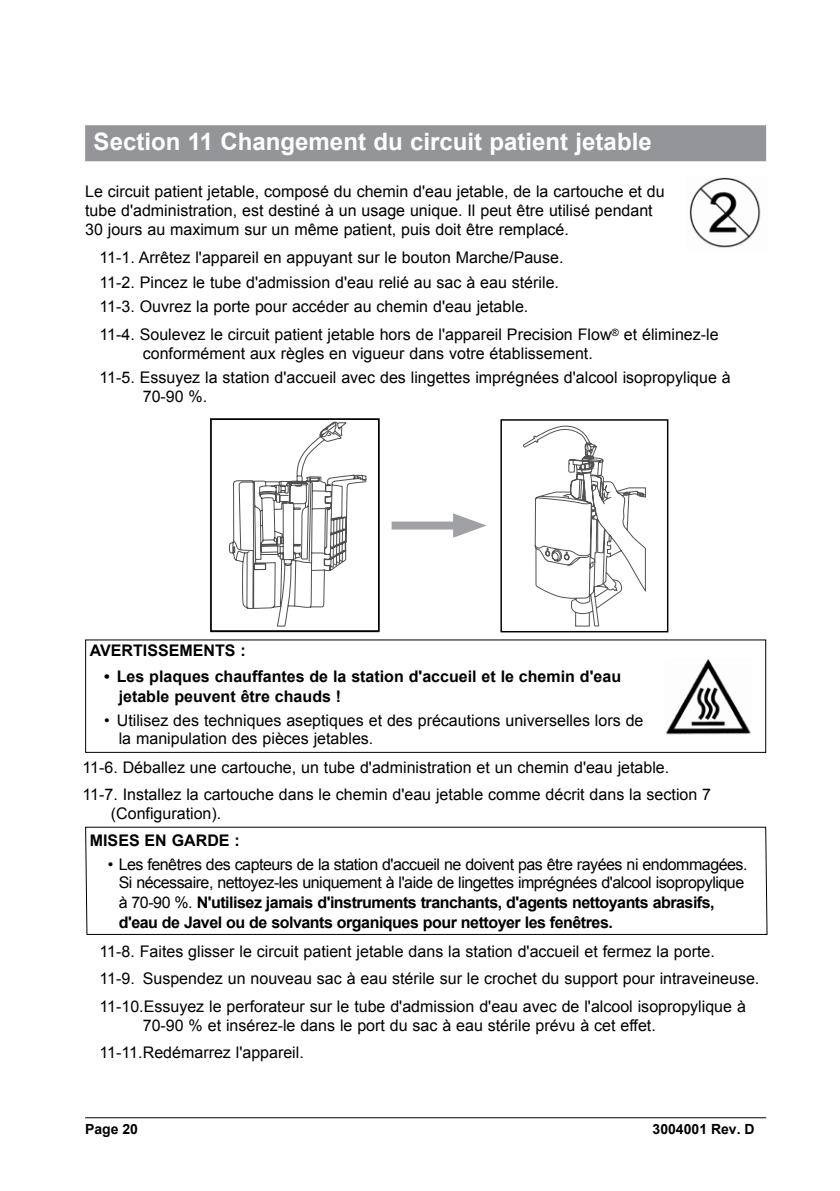
<style>
.page{position:relative;width:840px;height:1191px;background:#fff}
.page>*{position:absolute;margin:0;border:0;box-sizing:border-box;transform-origin:0 0}
.t1{font:700 24px "Arial";color:#fff}
.t2{font:16px/19px "Arial";color:#000}
.t3{font:16px/18px "Arial";letter-spacing:-.03em;color:#000;text-align:center}
.t4{font:700 16px/20px "Arial";letter-spacing:-.03em;color:#000}
.t5{font:700 16px/20px "Arial";color:#000}
.t6{font:700 14px "Arial";color:#000}
.s1{font-weight:400}
</style>
<div class="page">
<hr style="left:85px;top:1117px;width:680px;height:1px;background:#000">
<div style="left:85px;top:125px;width:680px;height:36px;background:#939598"></div>
<div style="left:85px;top:639px;width:680px;height:114px;border:1px solid #000"></div>
<svg style="left:85px;top:826px;width:682px;height:109px"></svg>
<div style="left:391px;top:521px;width:75px;height:8px;background:#9fa1a4"></div>
<svg style="left:453px;top:513px;width:33px;height:25px"></svg>
<div style="left:500px;top:419px;width:168px;height:213px;border:1px solid #000"></div>
<svg style="left:229px;top:421px;width:137px;height:431px"></svg>
<div style="left:210px;top:418px;width:169px;height:214px;border:1px solid #000"></div>
<svg style="left:523px;top:425px;width:122px;height:201px"></svg>
<img style="left:689px;top:177px;width:72px;height:71px">
<img style="left:666px;top:659px;width:85px;height:76px">
<h1 class="t1" style="left:94px;top:126px;width:559px">Section 11 Changement du circuit patient jetable</h1>
<p class="t2" style="left:85px;top:182px;width:580px">Le circuit patient jetable, composé du chemin d'eau jetable, de la cartouche et du tube d'administration, est destiné à un usage unique. Il peut être utilisé pendant<br>30 jours au maximum sur un même patient, puis doit être remplacé.</p>
<p class="t2" style="left:99px;top:245px;width:465px;line-height:24.6px">11-1. Arrêtez l'appareil en appuyant sur le bouton Marche/Pause.<br>11-2. Pincez le tube d'admission d'eau relié au sac à eau stérile.<br>11-3. Ouvrez la porte pour accéder au chemin d'eau jetable.</p>
<p class="t2" style="left:143px;top:325px;width:577px;text-indent:-43px">11-4. Soulevez le circuit patient jetable hors de l'appareil Precision Flow<sup>®</sup> et éliminez-le conformément aux règles en vigueur dans votre établissement.</p>
<p class="t2" style="left:143px;top:368px;width:589px;text-indent:-43px">11-5. Essuyez la station d'accueil avec des lingettes imprégnées d'alcool isopropylique à<br>70-90 %.</p>
<p class="t5" style="left:90px;top:641px;width:157px">AVERTISSEMENTS :</p>
<p class="t5" style="left:119px;top:667px;width:503px;text-indent:-14px">• Les plaques chauffantes de la station d'accueil et le chemin d'eau jetable peuvent être chauds !</p>
<p class="t2" style="left:119px;top:711px;width:526px;line-height:18px;text-indent:-14px">• Utilisez des techniques aseptiques et des précautions universelles lors de la manipulation des pièces jetables.</p>
<p class="t2" style="left:82px;top:753px;width:629px;line-height:27.6px">11-6. Déballez une cartouche, un tube d'administration et un chemin d'eau jetable.<br>11-7. Installez la cartouche dans le chemin d'eau jetable comme décrit dans la section 7</p>
<p class="t2" style="left:111px;top:804px;width:112px">(Configuration).</p>
<p class="t5" style="left:90px;top:831px;width:151px">MISES EN GARDE :</p>
<p class="t3" style="left:108px;top:855px;width:641px">• Les fenêtres des capteurs de la station d'accueil ne doivent pas être rayées ni endommagées.<br>Si nécessaire, nettoyez-les uniquement à l'aide de lingettes imprégnées d'alcool isopropylique</p>
<p class="t4" style="left:119px;top:893px;width:597px"><span class="s1">à 70-90 %.</span> N'utilisez jamais d'instruments tranchants, d'agents nettoyants abrasifs, d'eau de Javel ou de solvants organiques pour nettoyer les fenêtres.</p>
<p class="t2" style="left:99px;top:937px;width:661px;line-height:27.6px">11-8. Faites glisser le circuit patient jetable dans la station d'accueil et fermez la porte.<br>11-9. Suspendez un nouveau sac à eau stérile sur le crochet du support pour intraveineuse.<br>11-10.Essuyez le perforateur sur le tube d'admission d'eau avec de l'alcool isopropylique à</p>
<p class="t2" style="left:99px;top:1011px;width:557px;line-height:27.6px;text-indent:43px">70-90 % et insérez-le dans le port du sac à eau stérile prévu à cet effet.<br>11-11.Redémarrez l'appareil.</p>
<p class="t6" style="left:85px;top:1119px;width:54px">Page 20</p>
</div>
